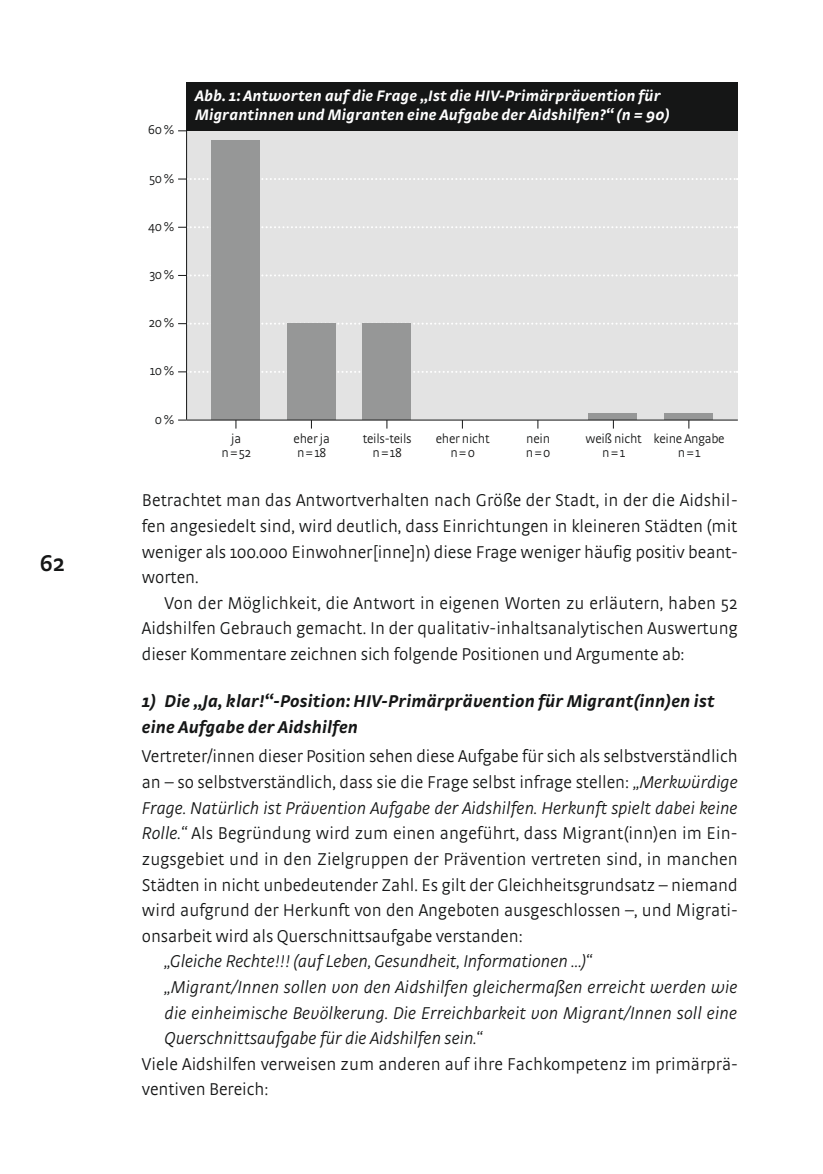
<style>
.page{position:relative;width:823px;height:1174px;background:#fff}
.page>*{position:absolute;margin:0;border:0;box-sizing:border-box;transform-origin:0 0}
.t1{font:600 24px "Strada";color:#151616}
.t2{font:300 18px/25.6px "Strada";letter-spacing:-.005em;color:#151616;text-align:justify}
.t3{font:italic 300 18px/25.6px "Strada";letter-spacing:.01em;color:#151616}
.t4{font:italic 700 18px/25.6px "Strada";letter-spacing:.01em;color:#151616}
.t5{font:italic 700 16px/19px "Strada";letter-spacing:.01em;color:#fff}
.t6{font:300 13.4px/14px "Strada";letter-spacing:-.02em;color:#151616;text-align:center}
.s1{font-style:italic}
</style>
<div class="page">
<div style="left:186px;top:111px;width:551px;height:309px;background:#e3e3e3"></div>
<hr style="left:186px;top:82px;width:1px;height:338px;background:#151616">
<svg style="left:178px;top:178px;width:559px;height:2px"></svg>
<svg style="left:178px;top:226px;width:559px;height:2px"></svg>
<svg style="left:178px;top:274px;width:559px;height:2px"></svg>
<svg style="left:178px;top:323px;width:559px;height:2px"></svg>
<svg style="left:178px;top:371px;width:559px;height:2px"></svg>
<div style="left:211px;top:140px;width:48px;height:280px;background:#969797"></div>
<div style="left:287px;top:323px;width:48px;height:97px;background:#969797"></div>
<div style="left:362px;top:323px;width:48px;height:97px;background:#969797"></div>
<div style="left:588px;top:413px;width:48px;height:7px;background:#969797"></div>
<div style="left:664px;top:413px;width:48px;height:7px;background:#969797"></div>
<hr style="left:186px;top:420px;width:551px;height:1px;background:#151616">
<div style="left:186px;top:82px;width:551px;height:48px;background:#151616"></div>
<h1 class="t1" style="left:40px;top:549px;width:27px">62</h1>
<p class="t6" style="left:148px;top:123px;width:27px">60%</p>
<p class="t6" style="left:149px;top:171px;width:27px">50%</p>
<p class="t6" style="left:148px;top:219px;width:28px">40%</p>
<p class="t6" style="left:149px;top:267px;width:26px">30%</p>
<p class="t6" style="left:149px;top:316px;width:27px">20%</p>
<p class="t6" style="left:150px;top:364px;width:26px">10%</p>
<p class="t6" style="left:155px;top:412px;width:21px">0%</p>
<p class="t5" style="left:195px;top:86px;width:476px">Abb. 1: Antworten auf die Frage „Ist die HIV-Primärprävention für<br>Migrantinnen und Migranten eine Aufgabe der Aidshilfen?“ (n = 90)</p>
<p class="t6" style="left:221px;top:431px;width:31px">ja n=52</p>
<p class="t6" style="left:293px;top:431px;width:38px;text-align:left">eher ja n=18</p>
<p class="t6" style="left:362px;top:431px;width:50px">teils-teils n=18</p>
<p class="t6" style="left:435px;top:431px;width:55px">eher nicht n=0</p>
<p class="t6" style="left:525px;top:431px;width:26px;text-align:left">nein n=0</p>
<p class="t6" style="left:585px;top:431px;width:58px">weiß nicht n=1</p>
<p class="t6" style="left:653px;top:431px;width:73px">keine Angabe n=1</p>
<p class="t2" style="left:142px;top:487px;width:597px">Betrachtet man das Antwortverhalten nach Größe der Stadt, in der die Aidshil&shy;fen angesiedelt sind, wird deutlich, dass Einrichtungen in kleineren Städten (mit weniger als 100.000 Einwohner[inne]n) diese Frage weniger häufig positiv beant&shy;worten.</p>
<p class="t2" style="left:142px;top:590px;width:597px;text-indent:23px">Von der Möglichkeit, die Antwort in eigenen Worten zu erläutern, haben 52<br>Aidshilfen Gebrauch gemacht. In der qualitativ-inhaltsanalytischen Auswertung dieser Kommentare zeichnen sich folgende Positionen und Argumente ab:</p>
<p class="t4" style="left:142px;top:688px;width:573px">1) Die „Ja, klar!“-Position: HIV-Primärprävention für Migrant(inn)en ist eine Aufgabe der Aidshilfen</p>
<p class="t2" style="left:142px;top:743px;width:597px">Vertreter/innen dieser Position sehen diese Aufgabe für sich als selbstverständlich an – so selbstverständlich, dass sie die Frage selbst infrage stellen: <span class="s1">„Merkwürdige Frage. Natürlich ist Prävention Aufgabe der Aidshilfen. Herkunft spielt dabei keine Rolle.“</span> Als Begründung wird zum einen angeführt, dass Migrant(inn)en im Ein&shy;zugsgebiet und in den Zielgruppen der Prävention vertreten sind, in manchen Städten in nicht unbedeutender Zahl. Es gilt der Gleichheitsgrundsatz – niemand wird aufgrund der Herkunft von den Angeboten ausgeschlossen –, und Migrati&shy;onsarbeit wird als Querschnittsaufgabe verstanden:</p>
<p class="t3" style="left:164px;top:948px;width:574px">„Gleiche Rechte!!! (auf Leben, Gesundheit, Informationen …)“<br>„Migrant/Innen sollen von den Aidshilfen gleichermaßen erreicht werden wie die einheimische Bevölkerung. Die Erreichbarkeit von Migrant/Innen soll eine Querschnittsaufgabe für die Aidshilfen sein.“</p>
<p class="t2" style="left:142px;top:1050px;width:597px">Viele Aidshilfen verweisen zum anderen auf ihre Fachkompetenz im primärprä&shy;ventiven Bereich:</p>
</div>
